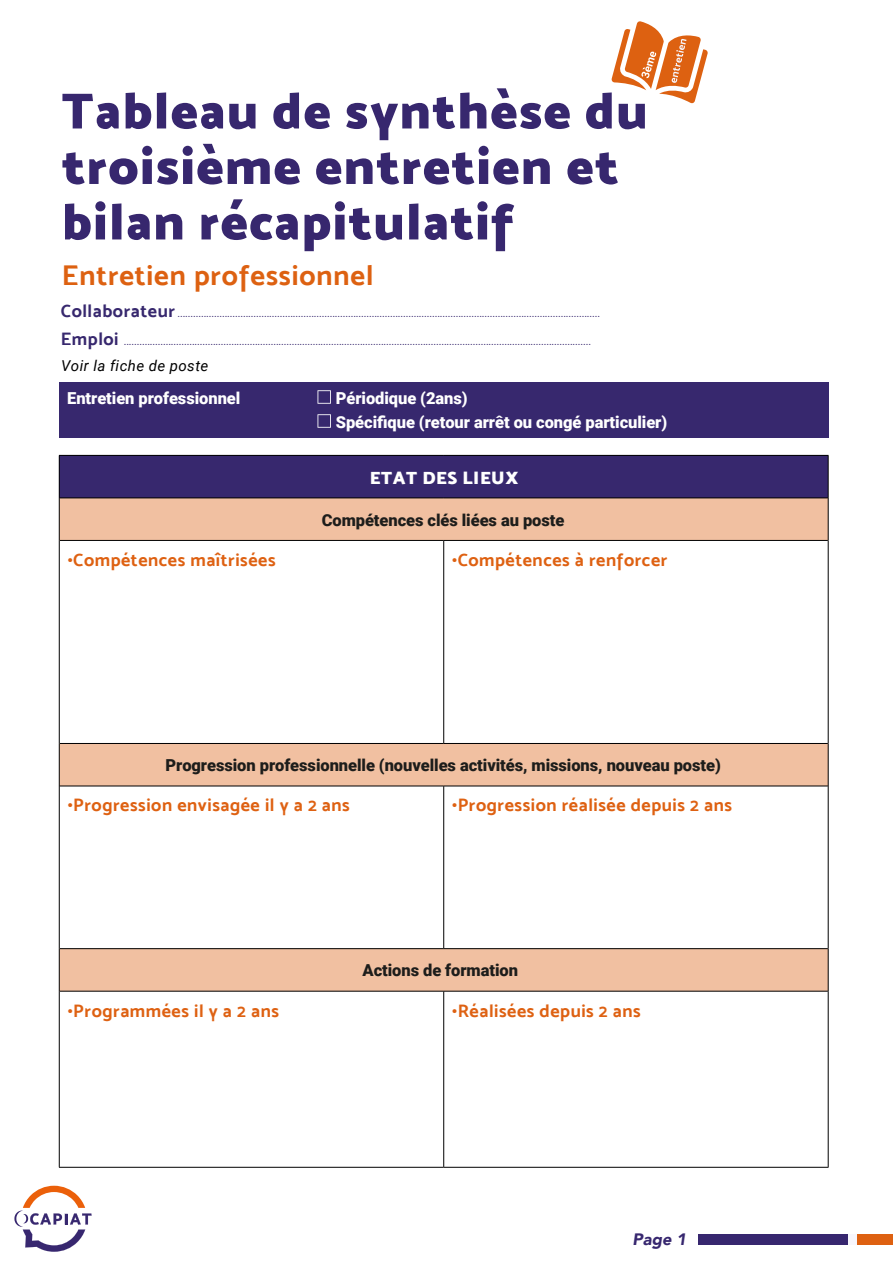
<style>
.page{position:relative;width:893px;height:1263px;background:#fff}
.page>*{position:absolute;margin:0;border:0;box-sizing:border-box;transform-origin:0 0}
.t1{font:51px/55.5px "Mosk Ultra Bold 900";letter-spacing:.03em;color:#37276e}
.t2{font:28.5px "Mosk Bold 700";letter-spacing:.03em;color:#dd6111}
.t3{font:18px "Mosk Bold 700";letter-spacing:.03em;color:#de6112}
.t4{font:18px "Mosk Bold 700";letter-spacing:.03em;color:#37286e}
.t5{font:18px "Mosk Ultra Bold 900";letter-spacing:.03em;color:#fff}
.t6{font:900 16.5px "Roboto";letter-spacing:-.005em;color:#1d1d1b}
.t7{font:900 16.5px/24px "Roboto";letter-spacing:-.005em;color:#fff}
.t8{font:italic 900 16.5px "Avenir";color:#37276f}
.t9{font:italic 15px "Roboto";letter-spacing:.03em;color:#000}
.t10{font:10.5px "Dax";color:#37286e}
.s1{font-family:"Mosk Bold 700";font-size:18px}
</style>
<div class="page">
<div style="left:59px;top:382px;width:770px;height:56px;background:#37286e"></div>
<svg style="left:317px;top:390px;width:14px;height:14px"></svg>
<svg style="left:317px;top:414px;width:14px;height:14px"></svg>
<div style="left:59px;top:455px;width:769px;height:43px;background:#37286e"></div>
<svg style="left:60px;top:499px;width:768px;height:492px"></svg>
<hr style="left:60px;top:498px;width:384px;height:1px;background:#000">
<hr style="left:444px;top:498px;width:384px;height:1px;background:#000">
<hr style="left:60px;top:540px;width:384px;height:1px;background:#000">
<hr style="left:444px;top:540px;width:384px;height:1px;background:#000">
<hr style="left:60px;top:743px;width:384px;height:1px;background:#000">
<hr style="left:444px;top:743px;width:384px;height:1px;background:#000">
<hr style="left:60px;top:786px;width:384px;height:1px;background:#000">
<hr style="left:444px;top:786px;width:384px;height:1px;background:#000">
<hr style="left:60px;top:948px;width:384px;height:1px;background:#000">
<hr style="left:444px;top:948px;width:384px;height:1px;background:#000">
<hr style="left:60px;top:991px;width:384px;height:1px;background:#000">
<hr style="left:444px;top:991px;width:384px;height:1px;background:#000">
<hr style="left:59px;top:455px;width:385px;height:1px;background:#000">
<hr style="left:59px;top:456px;width:1px;height:42px;background:#000">
<hr style="left:444px;top:455px;width:385px;height:1px;background:#000">
<hr style="left:828px;top:456px;width:1px;height:42px;background:#000">
<hr style="left:59px;top:498px;width:1px;height:42px;background:#000">
<hr style="left:828px;top:498px;width:1px;height:42px;background:#000">
<hr style="left:59px;top:540px;width:1px;height:203px;background:#000">
<hr style="left:828px;top:540px;width:1px;height:203px;background:#000">
<hr style="left:59px;top:743px;width:1px;height:43px;background:#000">
<hr style="left:828px;top:743px;width:1px;height:43px;background:#000">
<hr style="left:59px;top:786px;width:1px;height:163px;background:#000">
<hr style="left:828px;top:786px;width:1px;height:163px;background:#000">
<hr style="left:59px;top:949px;width:1px;height:42px;background:#000">
<hr style="left:828px;top:949px;width:1px;height:42px;background:#000">
<hr style="left:59px;top:991px;width:1px;height:176px;background:#000">
<hr style="left:828px;top:991px;width:1px;height:176px;background:#000">
<hr style="left:443px;top:541px;width:1px;height:202px;background:#000">
<hr style="left:443px;top:786px;width:1px;height:162px;background:#000">
<hr style="left:443px;top:991px;width:1px;height:176px;background:#000">
<hr style="left:59px;top:1167px;width:385px;height:1px;background:#000">
<hr style="left:444px;top:1167px;width:385px;height:1px;background:#000">
<div style="left:698px;top:1234px;width:151px;height:10px;background:#37276f"></div>
<div style="left:857px;top:1234px;width:36px;height:10px;background:#de6111"></div>
<div style="left:849px;top:1234px;width:8px;height:10px;background:#f7f6fc"></div>
<div style="left:698px;top:1235px;width:151px;height:10px;background:#37276f"></div>
<div style="left:857px;top:1235px;width:36px;height:10px;background:#de6111"></div>
<div style="left:849px;top:1235px;width:8px;height:10px;background:#f7f6fc"></div>
<svg style="left:14px;top:1186px;width:78px;height:66px"></svg>
<svg style="left:611px;top:21px;width:97px;height:82px"></svg>
<h1 class="t1" style="left:62px;top:83px;width:587px">Tableau de synthèse du troisième entretien et bilan récapitulatif</h1>
<h2 class="t2" style="left:62px;top:258px;width:313px">Entretien professionnel</h2>
<h3 class="t4" style="left:61px;top:300px;width:116px">Collaborateur</h3>
<p class="t10" style="left:177px;top:308px;width:424px">.................................................................................................................................................................</p>
<p class="t10" style="left:61px;top:335px;width:531px"><span class="s1">Emploi</span> ..................................................................................................................................................................................</p>
<h3 class="t9" style="left:61px;top:355px;width:149px">Voir la fiche de poste</h3>
<h3 class="t7" style="left:67px;top:385px;width:175px">Entretien professionnel</h3>
<h3 class="t7" style="left:336px;top:385px;width:333px">Périodique (2ans)<br>Spécifique (retour arrêt ou congé particulier)</h3>
<h3 class="t5" style="left:370px;top:466px;width:150px">ETAT DES LIEUX</h3>
<h3 class="t6" style="left:322px;top:508px;width:244px">Compétences clés liées au poste</h3>
<h3 class="t3" style="left:68px;top:549px;width:209px">•Compétences maîtrisées</h3>
<h3 class="t3" style="left:452px;top:549px;width:217px">•Compétences à renforcer</h3>
<h3 class="t6" style="left:165px;top:754px;width:557px">Progression professionnelle (nouvelles activités, missions, nouveau poste)</h3>
<h3 class="t3" style="left:68px;top:794px;width:284px">•Progression envisagée il y a 2 ans</h3>
<h3 class="t3" style="left:452px;top:794px;width:281px">•Progression réalisée depuis 2 ans</h3>
<h3 class="t6" style="left:362px;top:959px;width:157px">Actions de formation</h3>
<h3 class="t3" style="left:68px;top:1000px;width:213px">•Programmées il y a 2 ans</h3>
<h3 class="t3" style="left:452px;top:1000px;width:190px">•Réalisées depuis 2 ans</h3>
<h3 class="t8" style="left:632px;top:1225px;width:55px">Page 1</h3>
</div>
